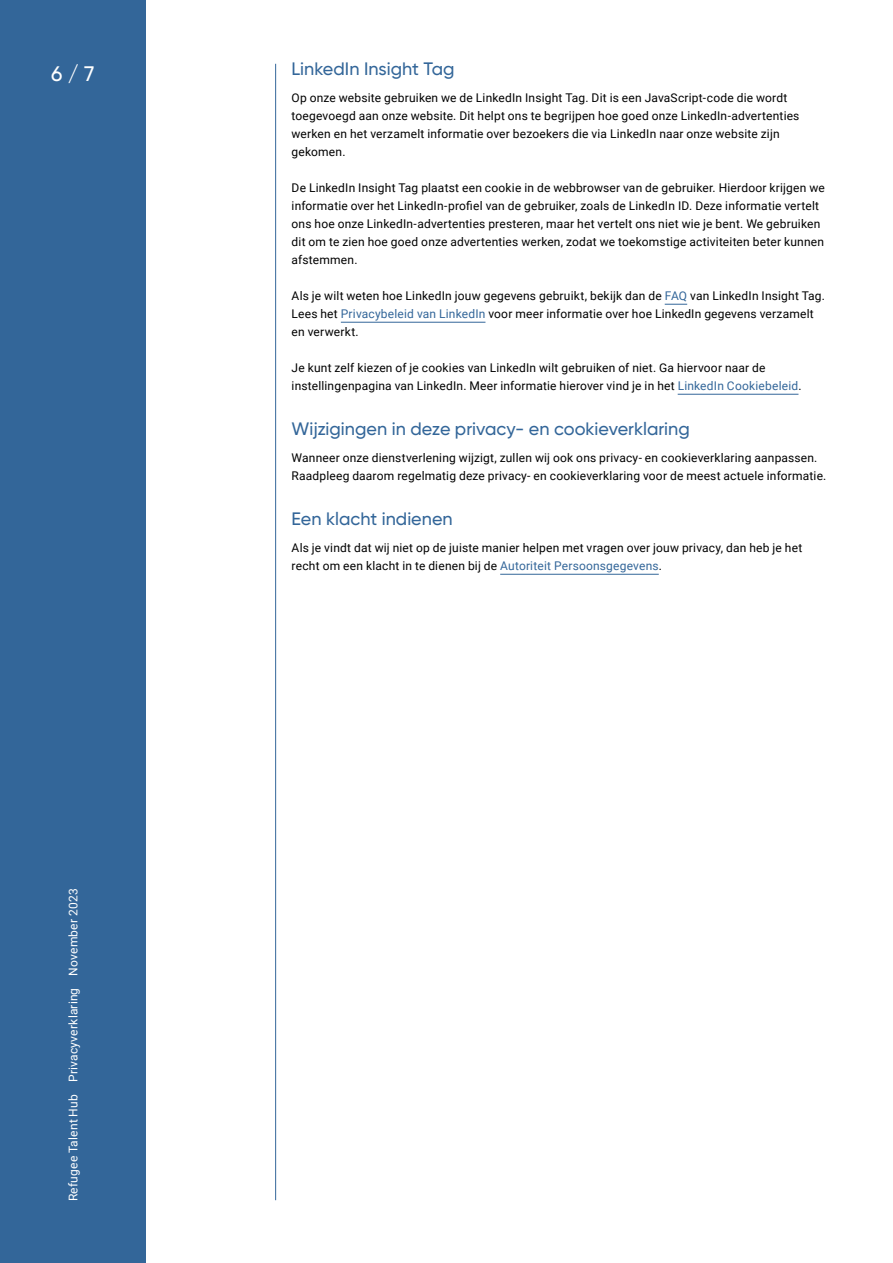
<style>
.page{position:relative;width:893px;height:1263px;background:#fff}
.page>*{position:absolute;margin:0;border:0;box-sizing:border-box;transform-origin:0 0}
.t1{font:500 21px "Gilroy";color:#fff}
.t2{font:500 18px "Gilroy";color:#369}
.t3{font:12px/18px "Roboto";letter-spacing:.015em;color:#000}
.t4{font:12px "Roboto";letter-spacing:.015em;color:#fff}
.s1{color:#369}
</style>
<div class="page">
<div style="left:0;top:0;width:146px;height:1263px;background:#369"></div>
<hr style="left:275px;top:64px;width:1px;height:1136px;background:#369">
<svg style="left:665px;top:304px;width:22px;height:1px"></svg>
<hr style="left:341px;top:322px;width:144px;height:1px;background:#369">
<hr style="left:678px;top:394px;width:120px;height:1px;background:#369">
<hr style="left:500px;top:574px;width:159px;height:1px;background:#369">
<h1 class="t1" style="left:51px;top:61px;width:45px">6 / 7</h1>
<p class="t4" style="left:65px;top:1201px;width:314px;rotate:-90deg">Refugee Talent Hub Privacyverklaring November 2023</p>
<h2 class="t2" style="left:292px;top:58px;width:165px">LinkedIn Insight Tag</h2>
<p class="t3" style="left:292px;top:88px;width:509px">Op onze website gebruiken we de LinkedIn Insight Tag. Dit is een JavaScript-code die wordt toegevoegd aan onze website. Dit helpt ons te begrijpen hoe goed onze LinkedIn-advertenties werken en het verzamelt informatie over bezoekers die via LinkedIn naar onze website zijn gekomen.</p>
<p class="t3" style="left:292px;top:178px;width:535px">De LinkedIn Insight Tag plaatst een cookie in de webbrowser van de gebruiker. Hierdoor krijgen we informatie over het LinkedIn-profiel van de gebruiker, zoals de LinkedIn ID. Deze informatie vertelt ons hoe onze LinkedIn-advertenties presteren, maar het vertelt ons niet wie je bent. We gebruiken dit om te zien hoe goed onze advertenties werken, zodat we toekomstige activiteiten beter kunnen afstemmen.</p>
<p class="t3" style="left:292px;top:286px;width:535px">Als je wilt weten hoe LinkedIn jouw gegevens gebruikt, bekijk dan de <span class="s1">FAQ</span> van LinkedIn Insight Tag.<br>Lees het <span class="s1">Privacybeleid van LinkedIn</span> voor meer informatie over hoe LinkedIn gegevens verzamelt en verwerkt.</p>
<p class="t3" style="left:292px;top:358px;width:512px">Je kunt zelf kiezen of je cookies van LinkedIn wilt gebruiken of niet. Ga hiervoor naar de instellingenpagina van LinkedIn. Meer informatie hierover vind je in het <span class="s1">LinkedIn Cookiebeleid</span>.</p>
<h2 class="t2" style="left:292px;top:418px;width:400px">Wijzigingen in deze privacy- en cookieverklaring</h2>
<p class="t3" style="left:292px;top:448px;width:536px">Wanneer onze dienstverlening wijzigt, zullen wij ook ons privacy- en cookieverklaring aanpassen.<br>Raadpleeg daarom regelmatig deze privacy- en cookieverklaring voor de meest actuele informatie.</p>
<h2 class="t2" style="left:292px;top:508px;width:163px">Een klacht indienen</h2>
<p class="t3" style="left:292px;top:538px;width:512px">Als je vindt dat wij niet op de juiste manier helpen met vragen over jouw privacy, dan heb je het recht om een klacht in te dienen bij de <span class="s1">Autoriteit Persoonsgegevens</span>.</p>
</div>
